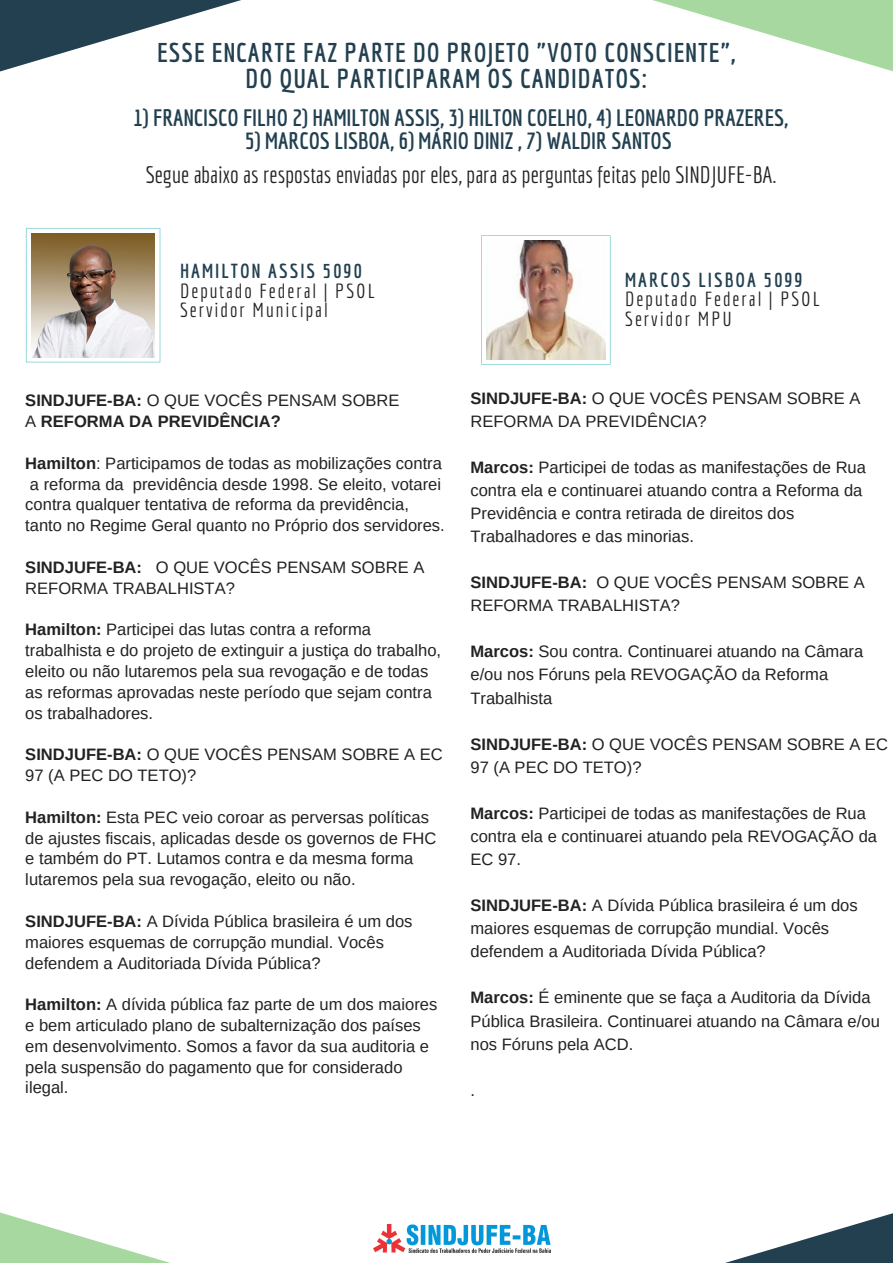
<style>
.page{position:relative;width:893px;height:1263px;background:#fff}
.page>*{position:absolute;margin:0;border:0;box-sizing:border-box;transform-origin:0 0}
.t1{font:700 26.47px/26.5px "Economica";letter-spacing:.04em;color:#224050;text-align:center}
.t2{font:700 23.17px "Economica";color:#224050}
.t3{font:23.17px "Economica";color:#222}
.t4{font:19.88px/19.7px "Economica";letter-spacing:.1em;color:#222}
.t5{font:700 19.88px "Economica";letter-spacing:.1em;color:#224050}
.t6{font:16.58px/20.9px "Arimo";color:#222}
.t7{font:700 16.58px/20.9px "Arimo";color:#222}
.s1{font-weight:400}
.s2{font-weight:700}
</style>
<div class="page">
<svg style="left:0;top:0;width:241px;height:72px"></svg>
<svg style="left:653px;top:0;width:240px;height:72px"></svg>
<svg style="left:0;top:1212px;width:893px;height:51px"></svg>
<svg style="left:26px;top:228px;width:134px;height:134px"></svg>
<img style="left:373px;top:1224px;width:178px;height:28px">
<img style="left:481px;top:235px;width:130px;height:130px">
<h1 class="t1" style="left:157px;top:38px;width:580px">ESSE ENCARTE FAZ PARTE DO PROJETO "VOTO CONSCIENTE",<br>DO QUAL PARTICIPARAM OS CANDIDATOS:</h1>
<h2 class="t2" style="left:133px;top:104px;width:657px">1) FRANCISCO FILHO 2) HAMILTON ASSIS, 3) HILTON COELHO, 4) LEONARDO PRAZERES,</h2>
<h2 class="t2" style="left:245px;top:127px;width:428px">5) MARCOS LISBOA, 6) MÁRIO DINIZ , 7) WALDIR SANTOS</h2>
<h2 class="t3" style="left:146px;top:161px;width:632px">Segue abaixo as respostas enviadas por eles, para as perguntas feitas pelo SINDJUFE-BA.</h2>
<p class="t5" style="left:180px;top:259px;width:183px">HAMILTON ASSIS 5090</p>
<p class="t4" style="left:180px;top:280px;width:196px">Deputado Federal | PSOL<br>Servidor Municipal</p>
<p class="t7" style="left:25px;top:390px;width:376px">SINDJUFE-BA: <span class="s1">O QUE VOCÊS PENSAM SOBRE<br>A</span> REFORMA DA PREVIDÊNCIA?</p>
<p class="t6" style="left:25px;top:453px;width:421px"><span class="s2">Hamilton</span>: Participamos de todas as mobilizações contra a reforma da previdência desde 1998. Se eleito, votarei contra qualquer tentativa de reforma da previdência, tanto no Regime Geral quanto no Próprio dos servidores.</p>
<p class="t6" style="left:25px;top:557px;width:401px"><span class="s2">SINDJUFE-BA:</span> O QUE VOCÊS PENSAM SOBRE A<br>REFORMA TRABALHISTA?</p>
<p class="t6" style="left:25px;top:619px;width:417px"><span class="s2">Hamilton:</span> Participei das lutas contra a reforma trabalhista e do projeto de extinguir a justiça do trabalho, eleito ou não lutaremos pela sua revogação e de todas as reformas aprovadas neste período que sejam contra os trabalhadores.</p>
<p class="t6" style="left:25px;top:744px;width:419px"><span class="s2">SINDJUFE-BA:</span> O QUE VOCÊS PENSAM SOBRE A EC<br>97 (A PEC DO TETO)?</p>
<p class="t6" style="left:25px;top:806px;width:413px"><span class="s2">Hamilton:</span> Esta PEC veio coroar as perversas políticas de ajustes fiscais, aplicadas desde os governos de FHC e também do PT. Lutamos contra e da mesma forma lutaremos pela sua revogação, eleito ou não.</p>
<p class="t6" style="left:25px;top:911px;width:389px"><span class="s2">SINDJUFE-BA:</span> A Dívida Pública brasileira é um dos maiores esquemas de corrupção mundial. Vocês defendem a Auditoriada Dívida Pública?</p>
<p class="t6" style="left:25px;top:994px;width:414px"><span class="s2">Hamilton:</span> A dívida pública faz parte de um dos maiores e bem articulado plano de subalternização dos países em desenvolvimento. Somos a favor da sua auditoria e pela suspensão do pagamento que for considerado ilegal.</p>
<p class="t5" style="left:625px;top:268px;width:179px">MARCOS LISBOA 5099</p>
<p class="t4" style="left:625px;top:289px;width:196px">Deputado Federal | PSOL<br>Servidor MPU</p>
<p class="t6" style="left:470px;top:386px;width:391px;line-height:23.1px"><span class="s2">SINDJUFE-BA:</span> O QUE VOCÊS PENSAM SOBRE A<br>REFORMA DA PREVIDÊNCIA?</p>
<p class="t6" style="left:470px;top:455px;width:397px;line-height:23.1px"><span class="s2">Marcos:</span> Participei de todas as manifestações de Rua contra ela e continuarei atuando contra a Reforma da Previdência e contra retirada de direitos dos Trabalhadores e das minorias.</p>
<p class="t6" style="left:470px;top:571px;width:396px;line-height:23.1px"><span class="s2">SINDJUFE-BA:</span> O QUE VOCÊS PENSAM SOBRE A<br>REFORMA TRABALHISTA?</p>
<p class="t6" style="left:470px;top:640px;width:394px;line-height:23.1px"><span class="s2">Marcos:</span> Sou contra. Continuarei atuando na Câmara e/ou nos Fóruns pela REVOGAÇÃO da Reforma<br>Trabalhista</p>
<p class="t6" style="left:470px;top:732px;width:419px;line-height:23.1px"><span class="s2">SINDJUFE-BA:</span> O QUE VOCÊS PENSAM SOBRE A EC<br>97 (A PEC DO TETO)?</p>
<p class="t6" style="left:470px;top:801px;width:408px;line-height:23.1px"><span class="s2">Marcos:</span> Participei de todas as manifestações de Rua contra ela e continuarei atuando pela REVOGAÇÃO da<br>EC 97.</p>
<p class="t6" style="left:470px;top:894px;width:389px;line-height:23.1px"><span class="s2">SINDJUFE-BA:</span> A Dívida Pública brasileira é um dos maiores esquemas de corrupção mundial. Vocês defendem a Auditoriada Dívida Pública?</p>
<p class="t6" style="left:470px;top:986px;width:411px;line-height:23.1px"><span class="s2">Marcos:</span> É eminente que se faça a Auditoria da Dívida<br>Pública Brasileira. Continuarei atuando na Câmara e/ou nos Fóruns pela ACD.</p>
<p class="t6" style="left:470px;top:1079px;width:6px">.</p>
</div>
